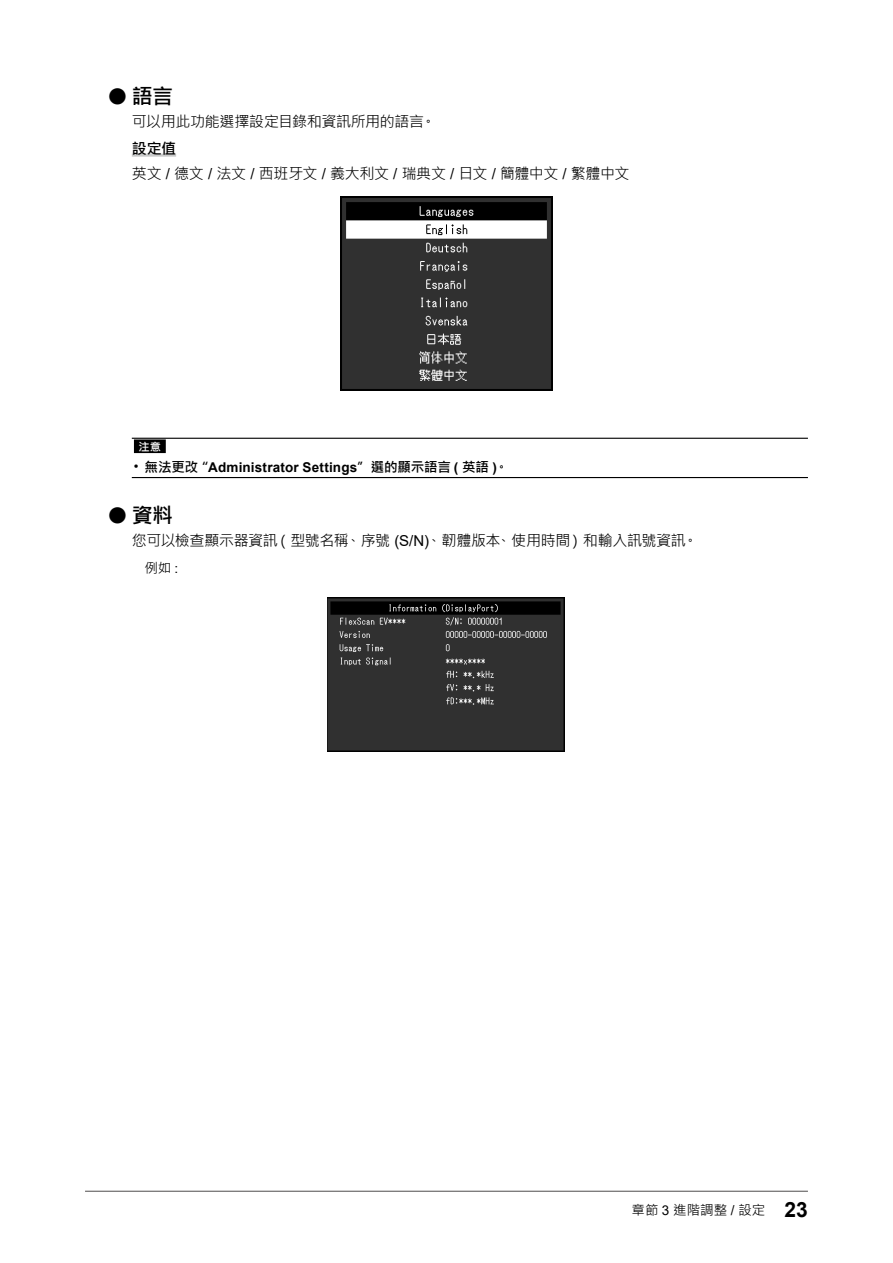
<style>
.page{position:relative;width:893px;height:1263px;background:#fff}
.page>*{position:absolute;margin:0;border:0;box-sizing:border-box;transform-origin:0 0}
.t1{font:700 21px "Microsoft Jheng Hei";color:#000}
.t2{font:15px/25.2px "Microsoft Jheng Hei";letter-spacing:-.02em;color:#000}
.t3{font:700 13.5px "Arial";letter-spacing:.015em;color:#000}
.t4{font:13.5px "Microsoft Jheng Hei";color:#000}
.t5{font:700 11.25px "Microsoft Jheng Hei";color:#fff}
.s1{font-family:"Arial";font-size:37.8px}
.s2{font-weight:700}
.s3{font-family:"Arial"}
.s4{font-weight:400}
.s5{font-family:"Microsoft Jheng Hei"}
.s6{font-family:"Arial";font-weight:700;font-size:21px}
</style>
<div class="page">
<hr style="left:132px;top:154px;width:44px;height:3px;background:#c9caca">
<img style="left:340px;top:197px;width:213px;height:194px">
<hr style="left:132px;top:438px;width:676px;height:1px;background:#000">
<hr style="left:132px;top:477px;width:676px;height:1px;background:#000">
<div style="left:134px;top:439px;width:32px;height:14px;background:#000"></div>
<img style="left:327px;top:598px;width:237px;height:153px">
<hr style="left:85px;top:1191px;width:723px;height:1px;background:#595757">
<h1 class="t1" style="left:106px;top:83px;width:68px"><span class="s1">●</span>語言</h1>
<p class="t2" style="left:132px;top:109px;width:306px">可以用此功能選擇設定目錄和資訊所用的語言。</p>
<p class="t2" style="left:132px;top:136px;width:499px"><span class="s2">設定值<br></span>英文 <span class="s3">/</span> 德文 <span class="s3">/</span> 法文 <span class="s3">/</span> 西班牙文 <span class="s3">/</span> 義大利文 <span class="s3">/</span> 瑞典文 <span class="s3">/</span> 日文 <span class="s3">/</span> 簡體中文 <span class="s3">/</span> 繁體中文</p>
<p class="t5" style="left:139px;top:439px;width:24px">注意</p>
<p class="t3" style="left:134px;top:458px;width:376px"><span class="s4">•</span> <span class="s5">無法更改“</span>Administrator Settings<span class="s5">”選的顯示語言</span> ( <span class="s5">英語</span> )<span class="s5">。</span></p>
<h1 class="t1" style="left:106px;top:502px;width:68px"><span class="s1">●</span>資料</h1>
<p class="t2" style="left:132px;top:528px;width:567px">您可以檢查顯示器資訊（型號名稱、序號 <span class="s3">(S/N)</span>、韌體版本、使用時間）和輸入訊號資訊。</p>
<p class="t4" style="left:145px;top:559px;width:35px">例如 <span class="s3">:</span></p>
<p class="t4" style="left:631px;top:1202px;width:178px">章節 <span class="s3">3</span> 進階調整 <span class="s3">/</span> 設定 <span class="s6">23</span></p>
</div>
